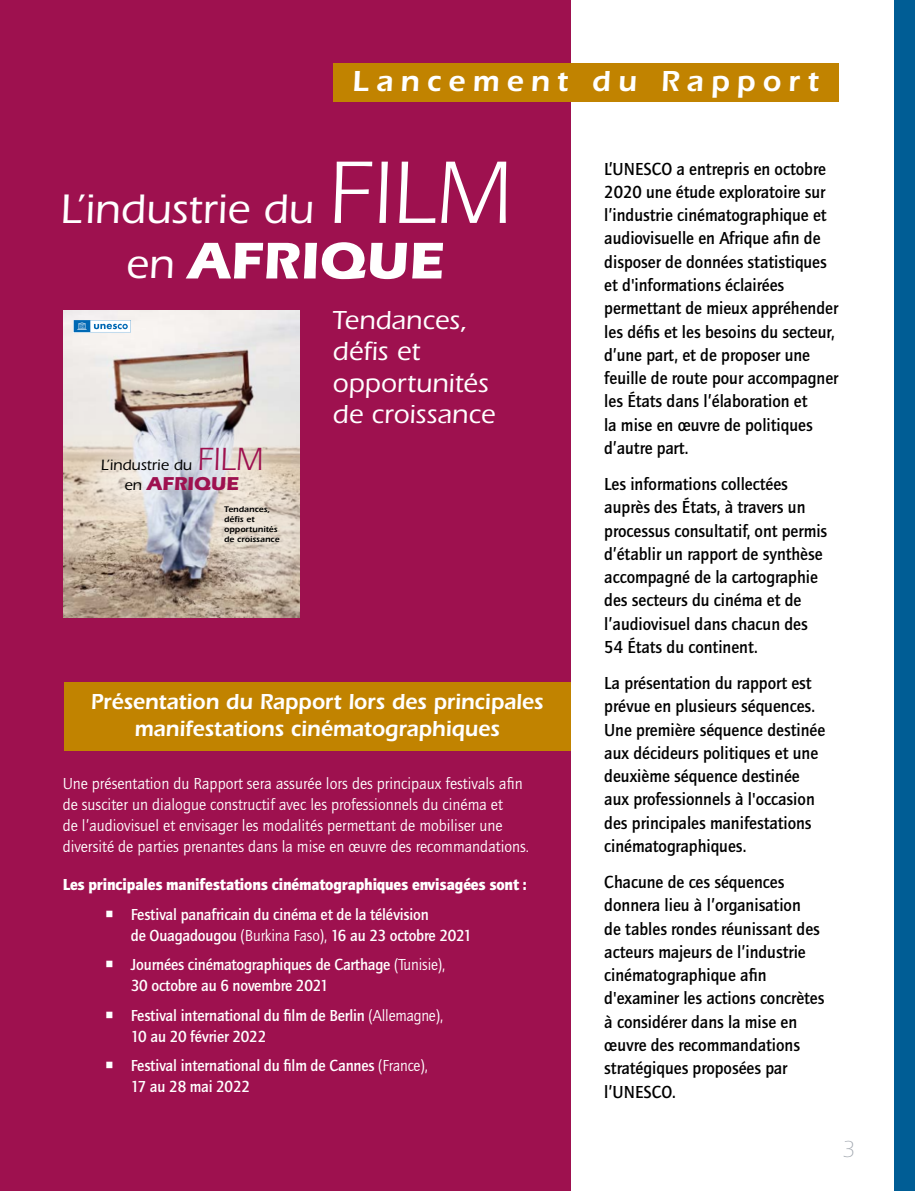
<style>
.page{position:relative;width:915px;height:1191px;background:#fff}
.page>*{position:absolute;margin:0;border:0;box-sizing:border-box;transform-origin:0 0}
.t1{font:700 53.4px "ITC Eras Std";letter-spacing:.005em;color:#fff}
.t2{font:500 42.75px "ITC Eras Std";color:#fff}
.t3{font:600 30px "ITC Eras Std";letter-spacing:.235em;color:#fff}
.t4{font:500 27px/31.5px "ITC Eras Std";letter-spacing:.005em;color:#fff}
.t5{font:300 24px "ITC Eras Std";color:#a1a7af;scale:.95 1}
.t6{font:600 22.5px/27px "ITC Eras Std";letter-spacing:-.005em;color:#fff;text-align:center;scale:.95 1}
.t7{font:700 19.35px "ITC Eras Std";color:#9e114f}
.t8{font:500 18px/23.2px "Quay Sans ITC Std";color:#000;scale:.95 1}
.t9{font:500 16.5px/21px "Quay Sans ITC Std";letter-spacing:-.01em;color:#fff;scale:.95 1}
.t10{font:16.5px/21px "Quay Sans ITC Std";color:#fff}
.t11{font:900 16.5px "Quay Sans ITC Std";letter-spacing:-.01em;color:#fff;scale:.95 1}
.t12{font:500 15.45px "ITC Eras Std";letter-spacing:-.005em;color:#000}
.t13{font:600 8.55px/10.1px "ITC Eras Std";letter-spacing:.005em;color:#000}
.s1{font-weight:400;font-size:91.8px}
.s2{font-weight:500;font-size:42.75px}
.s3{font-weight:400;font-size:33.3px;color:#9e114f}
.s4{font-weight:500;font-size:15.45px;color:#000}
.s5{font-weight:400}
</style>
<div class="page">
<div style="left:893px;top:0;width:21px;height:1191px;background:#005d95"></div>
<div style="left:0;top:0;width:570px;height:1191px;background:#9e114f"></div>
<div style="left:332px;top:64px;width:506px;height:38px;background:#c18300"></div>
<img style="left:64px;top:310px;width:236px;height:307px">
<svg style="left:200px;top:470px;width:100px;height:128px;background:#d1c4b7"></svg>
<svg style="left:77px;top:448px;width:107px;height:69px;background:#e3dcd5"></svg>
<svg style="left:165px;top:434px;width:107px;height:69px;background:#d8d6d7"></svg>
<svg style="left:74px;top:320px;width:57px;height:12px"></svg>
<div style="left:64px;top:682px;width:506px;height:68px;background:#c18300"></div>
<h3 class="t3" style="left:352px;top:64px;width:468px">Lancement du Rapport</h3>
<h2 class="t2" style="left:60px;top:185px;width:451px">L’industrie du <span class="s1">FILM</span></h2>
<h1 class="t1" style="left:126px;top:230px;width:320px"><span class="s2">en</span> AFRIQUE</h1>
<p class="t12" style="left:101px;top:456px;width:163px">L’industrie du <span class="s3">FILM</span></p>
<p class="t7" style="left:124px;top:473px;width:116px"><span class="s4">en</span> AFRIQUE</p>
<p class="t13" style="left:224px;top:504px;width:57px">Tendances, défis et opportunités de croissance</p>
<h3 class="t4" style="left:332px;top:304px;width:164px">Tendances, défis et opportunités de croissance</h3>
<p class="t6" style="left:91px;top:688px;width:478px">Présentation du Rapport lors des principales manifestations cinématographiques</p>
<p class="t10" style="left:63px;top:773px;width:467px">Une présentation du Rapport sera assurée lors des principaux festivals afin de susciter un dialogue constructif avec les professionnels du cinéma et<br>de l’audiovisuel et envisager les modalités permettant de mobiliser une diversité de parties prenantes dans la mise en œuvre des recommandations.</p>
<p class="t11" style="left:63px;top:874px;width:489px">Les principales manifestations cinématographiques envisagées sont :</p>
<p class="t9" style="left:131px;top:903px;width:361px;text-indent:-26px">○ Festival panafricain du cinéma et de la télévision<br>de Ouagadougou <span class="s5">(Burkina Faso),</span> 16 au 23 octobre 2021</p>
<p class="t9" style="left:131px;top:954px;width:332px;text-indent:-25px">○ Journées cinématographiques de Carthage <span class="s5">(Tunisie),<br></span>30 octobre au 6 novembre 2021</p>
<p class="t9" style="left:131px;top:1004px;width:330px;text-indent:-26px">○ Festival international du film de Berlin <span class="s5">(Allemagne),<br></span>10 au 20 février 2022</p>
<p class="t9" style="left:131px;top:1055px;width:314px;text-indent:-26px">○ Festival international du film de Cannes <span class="s5">(France),<br></span>17 au 28 mai 2022</p>
<p class="t8" style="left:604px;top:157px;width:248px">L’UNESCO a entrepris en octobre<br>2020 une étude exploratoire sur l’industrie cinématographique et audiovisuelle en Afrique afin de disposer de données statistiques et d'informations éclairées permettant de mieux appréhender les défis et les besoins du secteur, d’une part, et de proposer une feuille de route pour accompagner les États dans l’élaboration et<br>la mise en œuvre de politiques d’autre part.</p>
<p class="t8" style="left:604px;top:472px;width:236px">Les informations collectées auprès des États, à travers un processus consultatif, ont permis d’établir un rapport de synthèse accompagné de la cartographie des secteurs du cinéma et de l’audiovisuel dans chacun des<br>54 États du continent.</p>
<p class="t8" style="left:604px;top:671px;width:234px">La présentation du rapport est prévue en plusieurs séquences.<br>Une première séquence destinée aux décideurs politiques et une deuxième séquence destinée aux professionnels à l'occasion des principales manifestations cinématographiques.</p>
<p class="t8" style="left:604px;top:870px;width:233px">Chacune de ces séquences donnera lieu à l’organisation<br>de tables rondes réunissant des acteurs majeurs de l’industrie cinématographique afin d'examiner les actions concrètes à considérer dans la mise en œuvre des recommandations stratégiques proposées par l’UNESCO.</p>
<h3 class="t5" style="left:842px;top:1135px;width:15px">3</h3>
</div>
